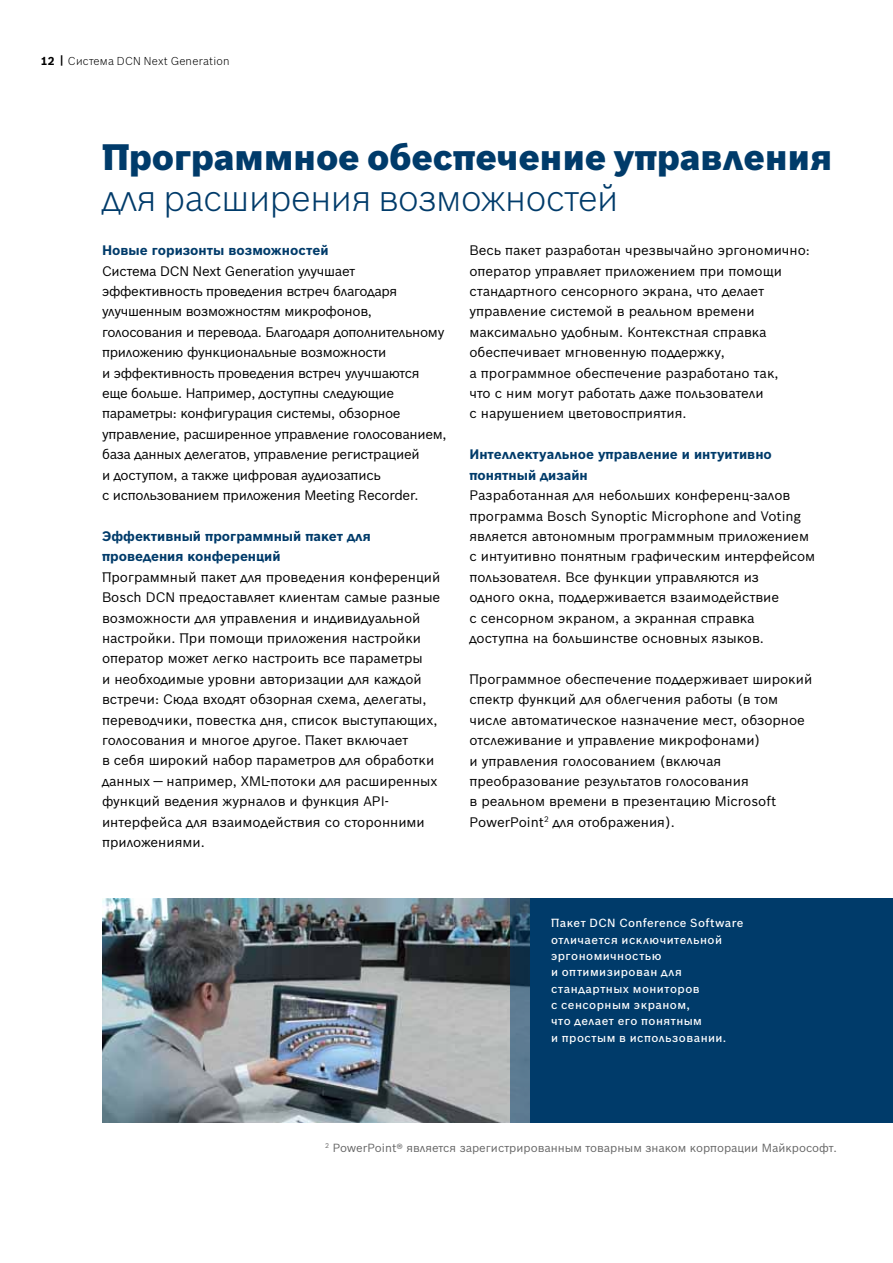
<style>
.page{position:relative;width:893px;height:1263px;background:#fff}
.page>*{position:absolute;margin:0;border:0;box-sizing:border-box;transform-origin:0 0}
.t1{font:900 36px "Bosch Sans";letter-spacing:-.01em;color:#003b6a}
.t2{font:300 36px "Bosch Sans";letter-spacing:-.01em;color:#003b6a}
.t3{font:13.5px/20.4px "Bosch Sans";color:#000}
.t4{font:13.5px/20.4px "Bosch Sans";letter-spacing:-.02em;color:#000}
.t5{font:700 13.5px/20.4px "Bosch Sans";color:#003b6a}
.t6{font:500 11.55px/16.4px "Bosch Sans";letter-spacing:.04em;color:#fff}
.t7{font:11.55px "Bosch Sans";color:#666}
.t8{font:300 11.25px "Bosch Sans";letter-spacing:.02em;color:#000}
.s1{font-weight:700}
</style>
<div class="page">
<img style="left:102px;top:898px;width:408px;height:225px">
<div style="left:531px;top:898px;width:362px;height:225px;background:#003b6a"></div>
<svg style="left:510px;top:898px;width:21px;height:225px;background:#406079"></svg>
<p class="t8" style="left:41px;top:53px;width:190px"><span class="s1">12 |</span> Система DCN Next Generation</p>
<h1 class="t1" style="left:102px;top:129px;width:732px">Программное обеспечение управления</h1>
<h1 class="t2" style="left:102px;top:173px;width:518px">для расширения возможностей</h1>
<p class="t5" style="left:102px;top:239px;width:228px">Новые горизонты возможностей</p>
<p class="t4" style="left:102px;top:259px;width:346px">Система DCN Next Generation улучшает эффективность проведения встреч благодаря улучшенным возможностям микрофонов, голосования и перевода. Благодаря дополнительному приложению функциональные возможности<br>и эффективность проведения встреч улучшаются еще больше. Например, доступны следующие параметры: конфигурация системы, обзорное управление, расширенное управление голосованием, база данных делегатов, управление регистрацией<br>и доступом, а также цифровая аудиозапись<br>с использованием приложения Meeting Recorder.</p>
<p class="t5" style="left:102px;top:525px;width:270px">Эффективный программный пакет для проведения конференций</p>
<p class="t3" style="left:102px;top:566px;width:340px">Программный пакет для проведения конференций Bosch DCN предоставляет клиентам самые разные возможности для управления и индивидуальной настройки. При помощи приложения настройки оператор может легко настроить все параметры<br>и необходимые уровни авторизации для каждой встречи: Сюда входят обзорная схема, делегаты, переводчики, повестка дня, список выступающих, голосования и многое другое. Пакет включает<br>в себя широкий набор параметров для обработки данных — например, XML-потоки для расширенных функций ведения журналов и функция API&shy;интерфейса для взаимодействия со сторонними приложениями.</p>
<p class="t3" style="left:469px;top:239px;width:342px">Весь пакет разработан чрезвычайно эргономично: оператор управляет приложением при помощи стандартного сенсорного экрана, что делает управление системой в реальном времени максимально удобным. Контекстная справка обеспечивает мгновенную поддержку,<br>а программное обеспечение разработано так,<br>что с ним могут работать даже пользователи<br>с нарушением цветовосприятия.</p>
<p class="t5" style="left:469px;top:443px;width:304px">Интеллектуальное управление и интуитивно понятный дизайн</p>
<p class="t3" style="left:469px;top:484px;width:347px">Разработанная для небольших конференц-залов программа Bosch Synoptic Microphone and Voting является автономным программным приложением с интуитивно понятным графическим интерфейсом пользователя. Все функции управляются из<br>одного окна, поддерживается взаимодействие<br>с сенсорном экраном, а экранная справка доступна на большинстве основных языков.</p>
<p class="t3" style="left:469px;top:668px;width:344px">Программное обеспечение поддерживает широкий спектр функций для облегчения работы (в том числе автоматическое назначение мест, обзорное отслеживание и управление микрофонами)<br>и управления голосованием (включая преобразование результатов голосования<br>в реальном времени в презентацию Microsoft PowerPoint<sup>2</sup> для отображения).</p>
<p class="t6" style="left:551px;top:914px;width:194px">Пакет DCN Conference Software отличается исключительной эргономичностью<br>и оптимизирован для стандартных мониторов<br>с сенсорным экраном,<br>что делает его понятным<br>и простым в использовании.</p>
<p class="t7" style="left:325px;top:1139px;width:513px"><sup>2</sup> PowerPoint® является зарегистрированным товарным знаком корпорации Майкрософт.</p>
</div>
